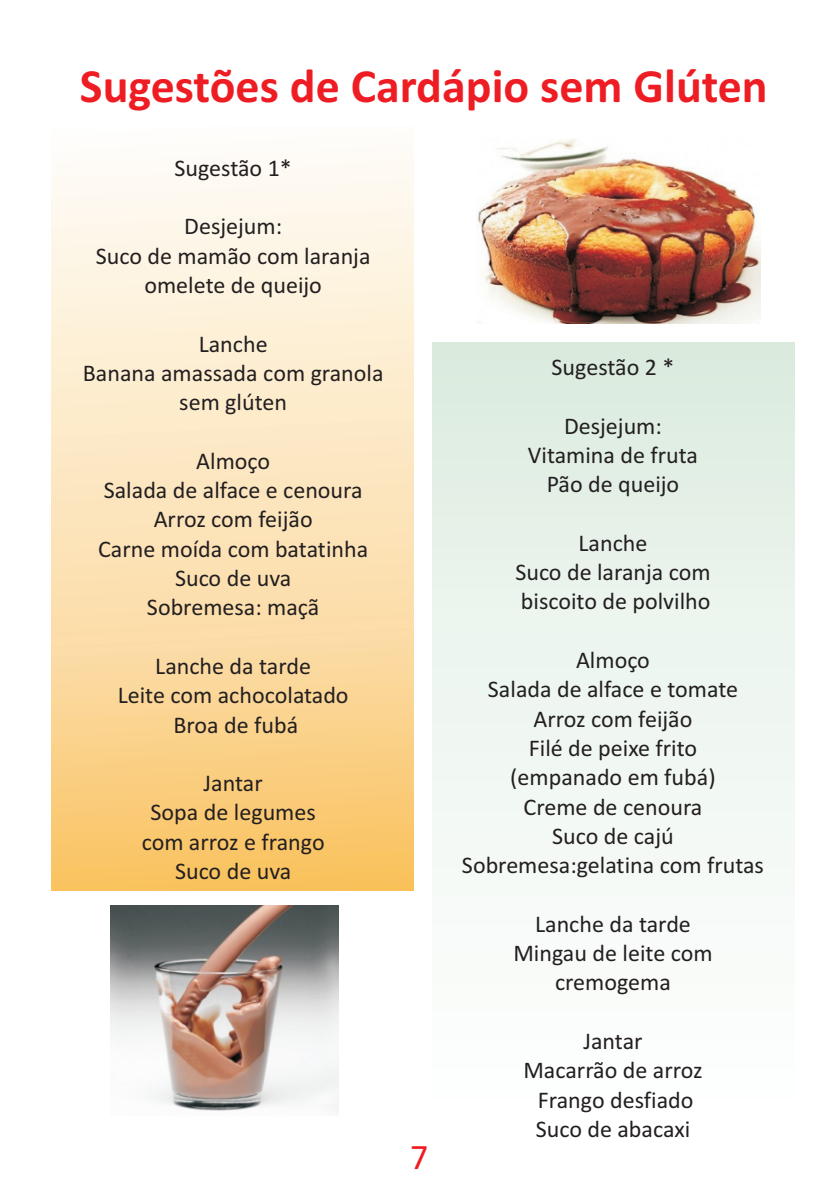
<style>
.page{position:relative;width:840px;height:1191px;background:#fff}
.page>*{position:absolute;margin:0;border:0;box-sizing:border-box;transform-origin:0 0}
.t1{font:700 48px "Calibri";color:#ee1d23}
.t2{font:36px "Calibri";color:#ee1d23}
.t3{font:24px/29.2px "Calibri";color:#231f20;text-align:center}
</style>
<div class="page">
<div style="left:432px;top:343px;width:361px;height:765px;background:linear-gradient(to bottom,#ddece0,#fff)"></div>
<svg style="left:52px;top:160px;width:361px;height:730px;background:#fbe1b3"></svg>
<img style="left:477px;top:138px;width:283px;height:186px">
<img style="left:110px;top:905px;width:228px;height:207px">
<h1 class="t1" style="left:80px;top:66px;width:689px">Sugestões de Cardápio sem Glúten</h1>
<p class="t3" style="left:174px;top:155px;width:119px">Sugestão 1*</p>
<p class="t3" style="left:96px;top:214px;width:276px">Desjejum:<br>Suco de mamão com laranja omelete de queijo</p>
<p class="t3" style="left:83px;top:331px;width:302px">Lanche<br>Banana amassada com granola sem glúten</p>
<p class="t3" style="left:98px;top:448px;width:271px">Almoço<br>Salada de alface e cenoura<br>Arroz com feijão<br>Carne moída com batatinha<br>Suco de uva<br>Sobremesa: maçã</p>
<p class="t3" style="left:118px;top:653px;width:232px">Lanche da tarde<br>Leite com achocolatado<br>Broa de fubá</p>
<p class="t3" style="left:142px;top:770px;width:184px">Jantar<br>Sopa de legumes com arroz e frango<br>Suco de uva</p>
<h2 class="t2" style="left:410px;top:1142px;width:20px">7</h2>
<p class="t3" style="left:551px;top:354px;width:124px">Sugestão 2 *</p>
<p class="t3" style="left:527px;top:413px;width:172px">Desjejum:<br>Vitamina de fruta<br>Pão de queijo</p>
<p class="t3" style="left:515px;top:530px;width:197px">Lanche<br>Suco de laranja com biscoito de polvilho</p>
<p class="t3" style="left:461px;top:647px;width:303px">Almoço<br>Salada de alface e tomate<br>Arroz com feijão<br>Filé de peixe frito<br>(empanado em fubá)<br>Creme de cenoura<br>Suco de cajú<br>Sobremesa:gelatina com frutas</p>
<p class="t3" style="left:513px;top:911px;width:200px">Lanche da tarde<br>Mingau de leite com cremogema</p>
<p class="t3" style="left:523px;top:1028px;width:180px">Jantar<br>Macarrão de arroz<br>Frango desfiado<br>Suco de abacaxi</p>
</div>
